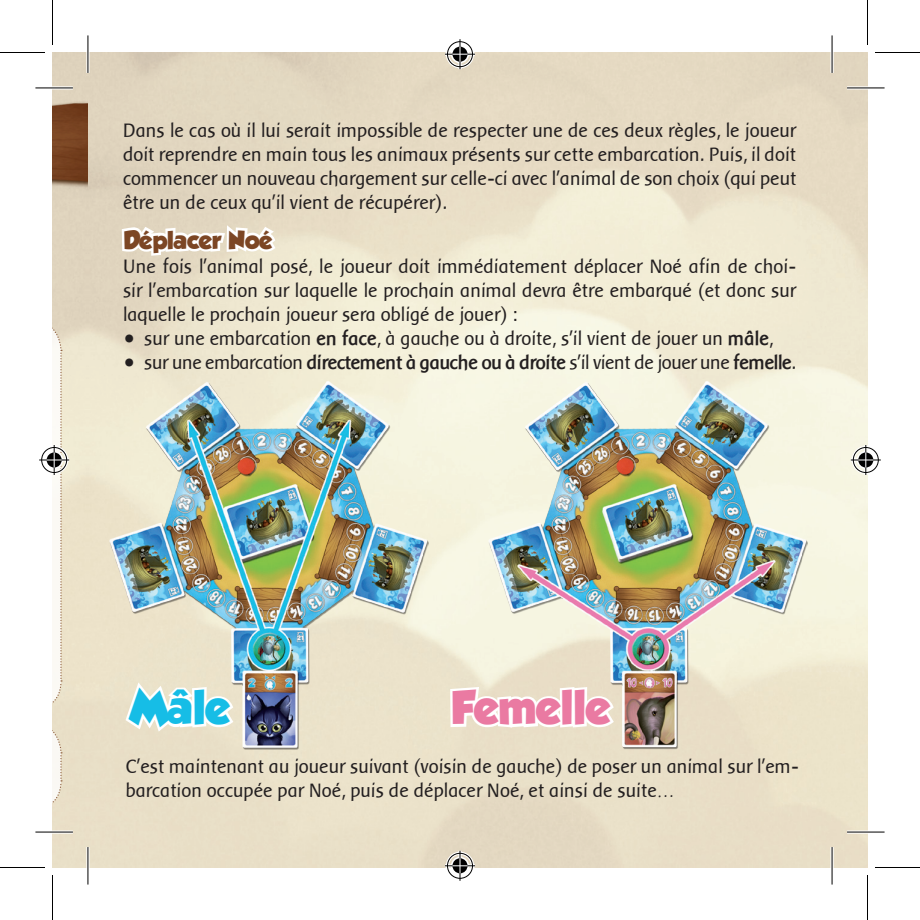
<style>
.page{position:relative;width:920px;height:920px;background:#fff}
.page>*{position:absolute;margin:0;border:0;box-sizing:border-box;transform-origin:0 0}
.t1{font:42.5px "GROBOLD";color:#ea7aa2}
.t2{font:42.5px "GROBOLD";color:#16bde6}
.t3{font:22.5px "GROBOLD";color:#7c4624}
.t4{font:20px/24px "Baar Sophia";color:#231f20;text-align:justify}
.t5{font:20px "Baar Sophia";letter-spacing:-.02em;color:#231f20}
.s1{font-family:"Minion Pro";font-size:30px}
.s2{font-weight:700}
</style>
<div class="page">
<img style="left:52px;top:53px;width:815px;height:814px">
<svg style="left:52px;top:722px;width:10px;height:90px"></svg>
<img style="left:52px;top:100px;width:36px;height:93px">
<img style="left:109px;top:380px;width:319px;height:369px">
<img style="left:488px;top:380px;width:319px;height:369px">
<svg style="left:119px;top:220px;width:160px;height:62px"></svg>
<svg style="left:122px;top:677px;width:115px;height:59px"></svg>
<hr style="left:35px;top:86px;width:38px;height:3px;background:#fff">
<hr style="left:847px;top:86px;width:38px;height:3px;background:#fff">
<svg style="left:35px;top:830px;width:38px;height:4px"></svg>
<svg style="left:847px;top:830px;width:38px;height:4px"></svg>
<hr style="left:86px;top:35px;width:3px;height:38px;background:#fff">
<hr style="left:86px;top:847px;width:3px;height:38px;background:#fff">
<svg style="left:830px;top:35px;width:4px;height:38px"></svg>
<svg style="left:830px;top:847px;width:4px;height:38px"></svg>
<hr style="left:35px;top:88px;width:38px;height:1px;background:#000">
<hr style="left:847px;top:88px;width:38px;height:1px;background:#000">
<hr style="left:35px;top:832px;width:38px;height:1px;background:#000">
<hr style="left:847px;top:832px;width:38px;height:1px;background:#000">
<hr style="left:88px;top:35px;width:1px;height:38px;background:#000">
<hr style="left:88px;top:847px;width:1px;height:38px;background:#000">
<hr style="left:832px;top:35px;width:1px;height:38px;background:#000">
<hr style="left:832px;top:847px;width:1px;height:38px;background:#000">
<hr style="left:0;top:52px;width:45px;height:1px;background:#000">
<hr style="left:875px;top:52px;width:45px;height:1px;background:#000">
<hr style="left:0;top:867px;width:45px;height:1px;background:#000">
<hr style="left:875px;top:867px;width:45px;height:1px;background:#000">
<hr style="left:52px;top:0;width:1px;height:45px;background:#000">
<hr style="left:52px;top:875px;width:1px;height:45px;background:#000">
<hr style="left:867px;top:0;width:1px;height:45px;background:#000">
<hr style="left:867px;top:875px;width:1px;height:45px;background:#000">
<div style="left:446px;top:40px;width:28px;height:28px;border:3px solid #fff;border-radius:50%"></div>
<hr style="left:445px;top:53px;width:30px;height:3px;background:#fff">
<div style="left:451px;top:45px;width:18px;height:18px;border:3px solid #fff;border-radius:50%"></div>
<div style="left:447px;top:41px;width:26px;height:26px;border:1px solid #000;border-radius:50%"></div>
<hr style="left:445px;top:54px;width:30px;height:1px;background:#000">
<hr style="left:460px;top:39px;width:1px;height:30px;background:#000">
<svg style="left:448px;top:47px;width:169px;height:684px;background:#e0dfcc"></svg>
<div style="left:446px;top:852px;width:28px;height:28px;border:3px solid #fff;border-radius:50%"></div>
<hr style="left:445px;top:864px;width:30px;height:3px;background:#fff">
<svg style="left:458px;top:851px;width:4px;height:30px"></svg>
<div style="left:451px;top:857px;width:18px;height:18px;border:3px solid #fff;border-radius:50%"></div>
<div style="left:447px;top:853px;width:26px;height:26px;border:1px solid #000;border-radius:50%"></div>
<hr style="left:445px;top:865px;width:30px;height:1px;background:#000">
<hr style="left:460px;top:851px;width:1px;height:30px;background:#000">
<svg style="left:452px;top:858px;width:15px;height:15px"></svg>
<div style="left:40px;top:446px;width:28px;height:28px;border:3px solid #fff;border-radius:50%"></div>
<svg style="left:39px;top:458px;width:30px;height:4px"></svg>
<div style="left:45px;top:451px;width:18px;height:18px;border:3px solid #fff;border-radius:50%"></div>
<div style="left:41px;top:447px;width:26px;height:26px;border:1px solid #000;border-radius:50%"></div>
<hr style="left:39px;top:460px;width:30px;height:1px;background:#000">
<svg style="left:47px;top:319px;width:15px;height:393px"></svg>
<div style="left:852px;top:446px;width:28px;height:28px;border:3px solid #fff;border-radius:50%"></div>
<svg style="left:851px;top:458px;width:30px;height:4px"></svg>
<hr style="left:864px;top:445px;width:3px;height:30px;background:#fff">
<div style="left:857px;top:451px;width:18px;height:18px;border:3px solid #fff;border-radius:50%"></div>
<div style="left:853px;top:447px;width:26px;height:26px;border:1px solid #000;border-radius:50%"></div>
<hr style="left:851px;top:460px;width:30px;height:1px;background:#000">
<hr style="left:865px;top:445px;width:1px;height:30px;background:#000">
<svg style="left:858px;top:452px;width:15px;height:15px"></svg>
<p class="t4" style="left:123px;top:119px;width:675px">Dans le cas où il lui serait impossible de respecter une de ces deux règles, le joueur doit reprendre en main tous les animaux présents sur cette embarcation. Puis, il doit commencer un nouveau chargement sur celle-ci avec l’animal de son choix (qui peut être un de ceux qu’il vient de récupérer).</p>
<p class="t3" style="left:123px;top:227px;width:151px">Déplacer Noé</p>
<p class="t4" style="left:123px;top:254px;width:675px">Une fois l’animal posé, le joueur doit immédiatement déplacer Noé afin de choi&shy;sir l’embarcation sur laquelle le prochain animal devra être embarqué (et donc sur laquelle le prochain joueur sera obligé de jouer) :</p>
<p class="t4" style="left:123px;top:326px;width:652px"><span class="s1">•</span> sur une embarcation <span class="s2">en face</span>, à gauche ou à droite, s’il vient de jouer un <span class="s2">mâle</span>,</p>
<p class="t5" style="left:123px;top:351px;width:675px"><span class="s1">•</span> sur une embarcation <span class="s2">directement à gauche ou à droite</span> s’il vient de jouer une <span class="s2">femelle</span>.</p>
<p class="t2" style="left:130px;top:682px;width:101px">Mâle</p>
<p class="t1" style="left:451px;top:682px;width:161px">Femelle</p>
<p class="t4" style="left:126px;top:754px;width:675px">C’est maintenant au joueur suivant (voisin de gauche) de poser un animal sur l’em&shy;barcation occupée par Noé, puis de déplacer Noé, et ainsi de suite…</p>
</div>
